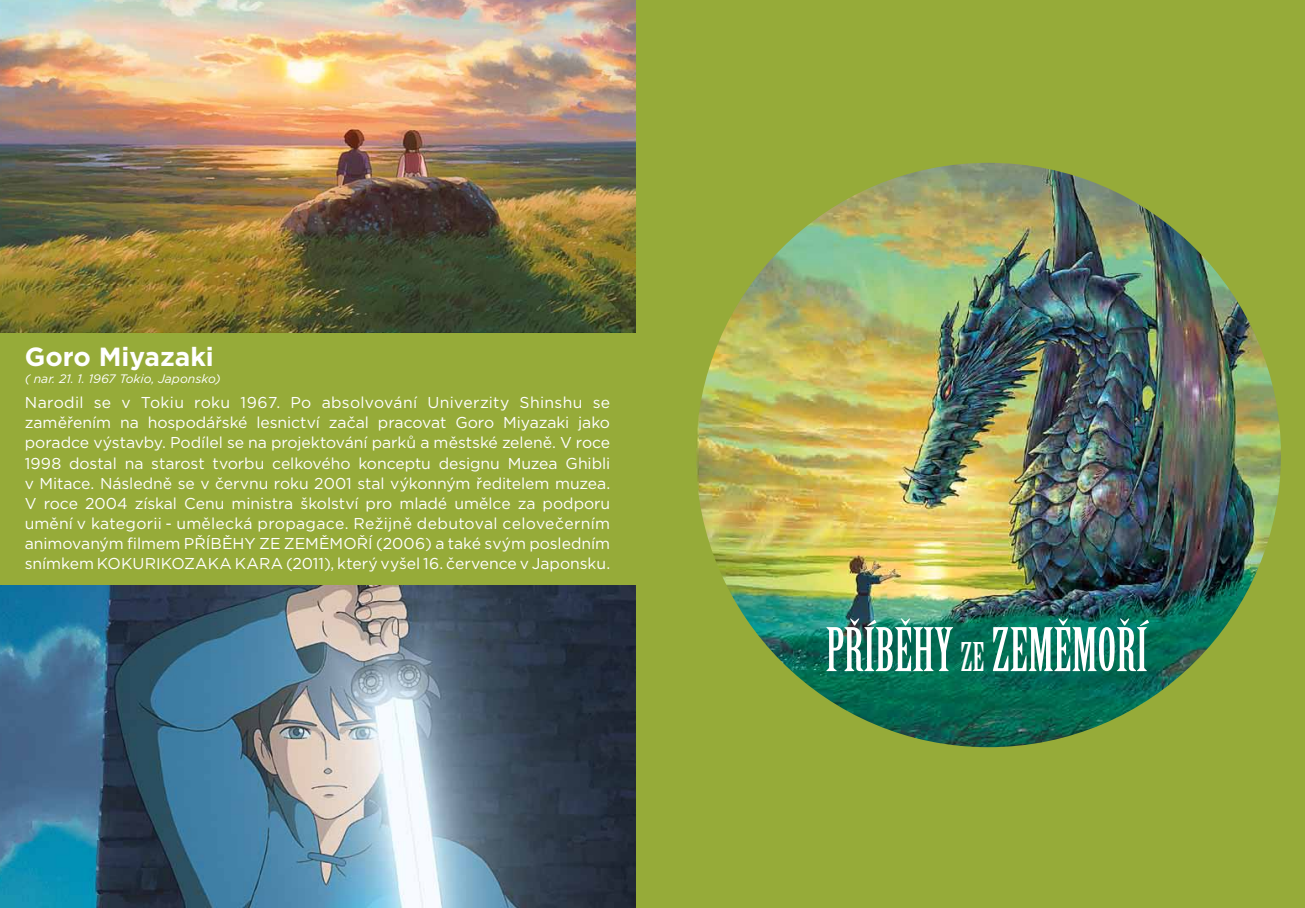
<style>
.page{position:relative;width:1305px;height:908px;background:#96ab39}
.page>*{position:absolute;margin:0;border:0;box-sizing:border-box;transform-origin:0 0}
.t1{font:58.62px "Birch";color:#fff}
.t2{font:700 26.25px "Gotham";color:#fff}
.t3{font:15.75px/20.1px "Gotham";color:#fff;text-align:justify}
.t4{font:italic 12.25px "Gotham";color:#fff}
.s1{font-size:38.68px}
</style>
<div class="page">
<img style="left:0;top:0;width:635px;height:332px">
<img style="left:696px;top:163px;width:585px;height:584px;border-radius:292px">
<img style="left:0;top:585px;width:635px;height:323px">
<h2 class="t2" style="left:25px;top:339px;width:191px">Goro Miyazaki</h2>
<p class="t4" style="left:25px;top:371px;width:197px">( nar. 21. 1. 1967 Tokio, Japonsko)</p>
<p class="t3" style="left:25px;top:392px;width:587px">Narodil se v Tokiu roku 1967. Po absolvování Univerzity Shinshu se zaměřením na hospodářské lesnictví začal pracovat Goro Miyazaki jako poradce výstavby. Podílel se na projektování parků a městské zeleně. V roce 1998 dostal na starost tvorbu celkového konceptu designu Muzea Ghibli v Mitace. Následně se v červnu roku 2001 stal výkonným ředitelem muzea.<br>V roce 2004 získal Cenu ministra školství pro mladé umělce za podporu umění v kategorii - umělecká propagace. Režijně debutoval celovečerním animovaným filmem PŘÍBĚHY ZE ZEMĚMOŘÍ (2006) a také svým posledním snímkem KOKURIKOZAKA KARA (2011), který vyšel 16. července v Japonsku.</p>
<h1 class="t1" style="left:848px;top:611px;width:65px">ˇ ˇ</h1>
<h1 class="t1" style="left:1057px;top:611px;width:76px">ˇ ˇ</h1>
<h1 class="t1" style="left:825px;top:619px;width:323px">PRÍBEHY <span class="s1">ZE</span> ZEMEMORÍ</h1>
</div>
